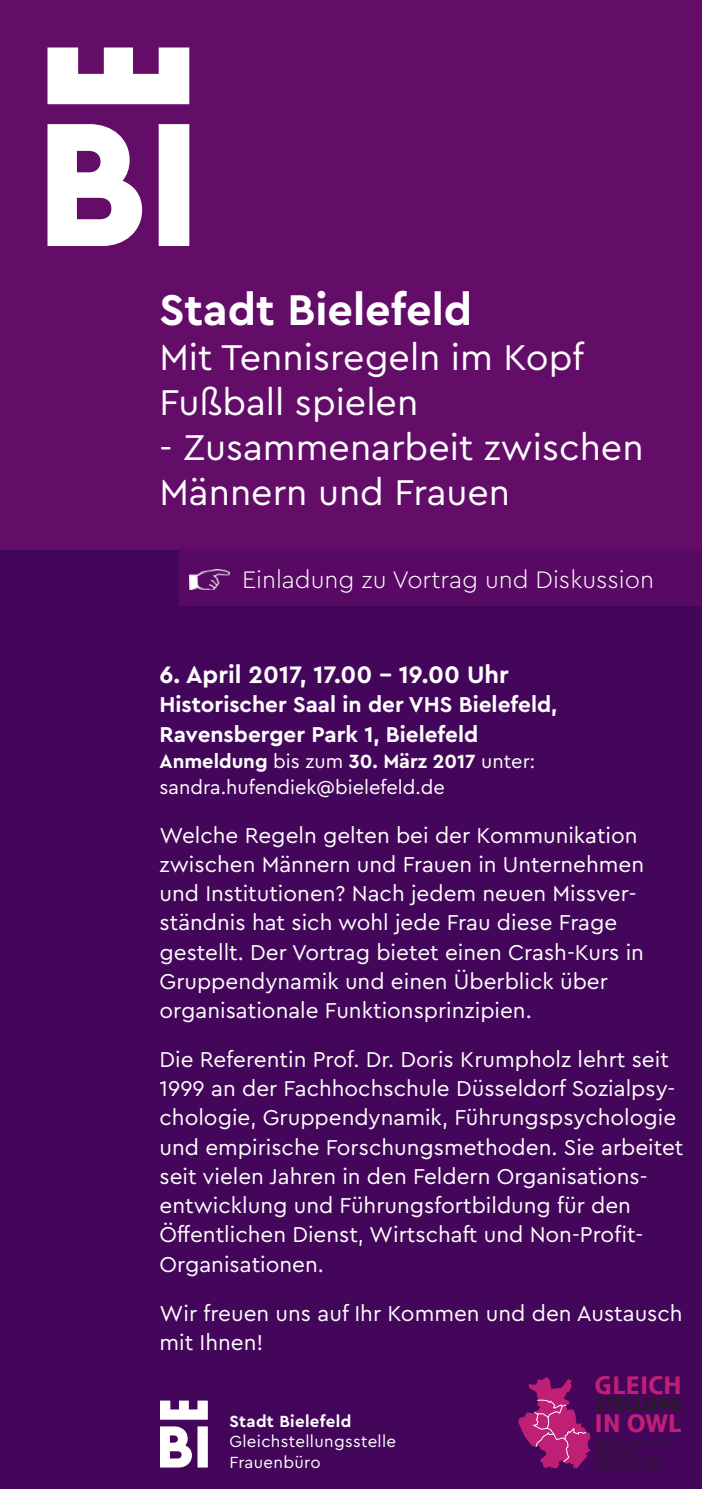
<style>
.page{position:relative;width:702px;height:1489px;background:#fff}
.page>*{position:absolute;margin:0;border:0;box-sizing:border-box;transform-origin:0 0}
.t1{font:700 45px "Cera Bielefeld";color:#fff}
.t2{font:37.5px/45px "Cera Bielefeld";color:#fff}
.t3{font:300 25px "Cera Bielefeld";color:#fff}
.t4{font:700 25px "Cera Bielefeld";color:#fff}
.t5{font:700 25px "MINI Type Global Pro";color:#bf1f75}
.t6{font:22.5px/29.2px "Cera Bielefeld";color:#fff}
.t7{font:700 22.5px/29.2px "Cera Bielefeld";color:#fff}
.t8{font:20px/26px "Cera Bielefeld";color:#fff}
.t9{font:700 17.5px "MINI Type Global Pro";color:#231f20}
.t10{font:16.75px/20.2px "Cera Bielefeld";letter-spacing:.02em;color:#fff}
.t11{font:700 16.75px "Cera Bielefeld";letter-spacing:.02em;color:#fff}
.t12{font:6.75px/8px "MINI Type Global Pro";color:#231f20}
.s1{font-weight:700}
</style>
<div class="page">
<div style="left:0;top:549px;width:702px;height:939px;background:#44065a"></div>
<div style="left:0;top:0;width:702px;height:549px;background:#630d69"></div>
<div style="left:179px;top:549px;width:523px;height:57px;background:#580963"></div>
<img style="left:190px;top:569px;width:40px;height:20px">
<svg style="left:160px;top:1400px;width:48px;height:67px"></svg>
<svg style="left:518px;top:1377px;width:73px;height:91px"></svg>
<svg style="left:47px;top:47px;width:142px;height:199px"></svg>
<h1 class="t1" style="left:159px;top:280px;width:314px">Stadt Bielefeld</h1>
<h2 class="t2" style="left:159px;top:333px;width:426px">Mit Tennisregeln im Kopf<br>Fußball spielen</h2>
<h2 class="t2" style="left:159px;top:423px;width:485px">- Zusammenarbeit zwischen<br>Männern und Frauen</h2>
<p class="t3" style="left:242px;top:563px;width:413px">Einladung zu Vortrag und Diskussion</p>
<p class="t4" style="left:159px;top:658px;width:351px">6. April 2017, 17.00 - 19.00 Uhr</p>
<p class="t7" style="left:159px;top:689px;width:399px">Historischer Saal in der VHS Bielefeld,<br>Ravensberger Park 1, Bielefeld</p>
<p class="t8" style="left:159px;top:747px;width:377px"><span class="s1">Anmeldung</span> bis zum <span class="s1">30. März 2017</span> unter: sandra.hufendiek@bielefeld.de</p>
<p class="t6" style="left:159px;top:819px;width:486px">Welche Regeln gelten bei der Kommunikation zwischen Männern und Frauen in Unternehmen und Institutionen? Nach jedem neuen Missver&shy;ständnis hat sich wohl jede Frau diese Frage gestellt. Der Vortrag bietet einen Crash-Kurs in Gruppendynamik und einen Überblick über organisationale Funktionsprinzipien.</p>
<p class="t6" style="left:159px;top:1043px;width:525px">Die Referentin Prof. Dr. Doris Krumpholz lehrt seit 1999 an der Fachhochschule Düsseldorf Sozialpsy&shy;chologie, Gruppendynamik, Führungspsychologie und empirische Forschungsmethoden. Sie arbeitet seit vielen Jahren in den Feldern Organisations&shy;entwicklung und Führungsfortbildung für den Öffentlichen Dienst, Wirtschaft und Non-Profit-Organisationen.</p>
<p class="t6" style="left:159px;top:1297px;width:524px">Wir freuen uns auf Ihr Kommen und den Austausch mit Ihnen!</p>
<p class="t11" style="left:229px;top:1410px;width:123px">Stadt Bielefeld</p>
<p class="t10" style="left:229px;top:1430px;width:168px">Gleichstellungsstelle<br>Frauenbüro</p>
<p class="t5" style="left:594px;top:1364px;width:89px">GLEICH</p>
<p class="t9" style="left:596px;top:1389px;width:87px">STELLUNG</p>
<p class="t5" style="left:594px;top:1402px;width:88px">IN OWL</p>
<p class="t12" style="left:596px;top:1438px;width:74px">Arbeitsgemeinschaft der kommunalen<br>Gleichstellungsstellen<br>in Ostwestfalen-Lippe</p>
</div>
